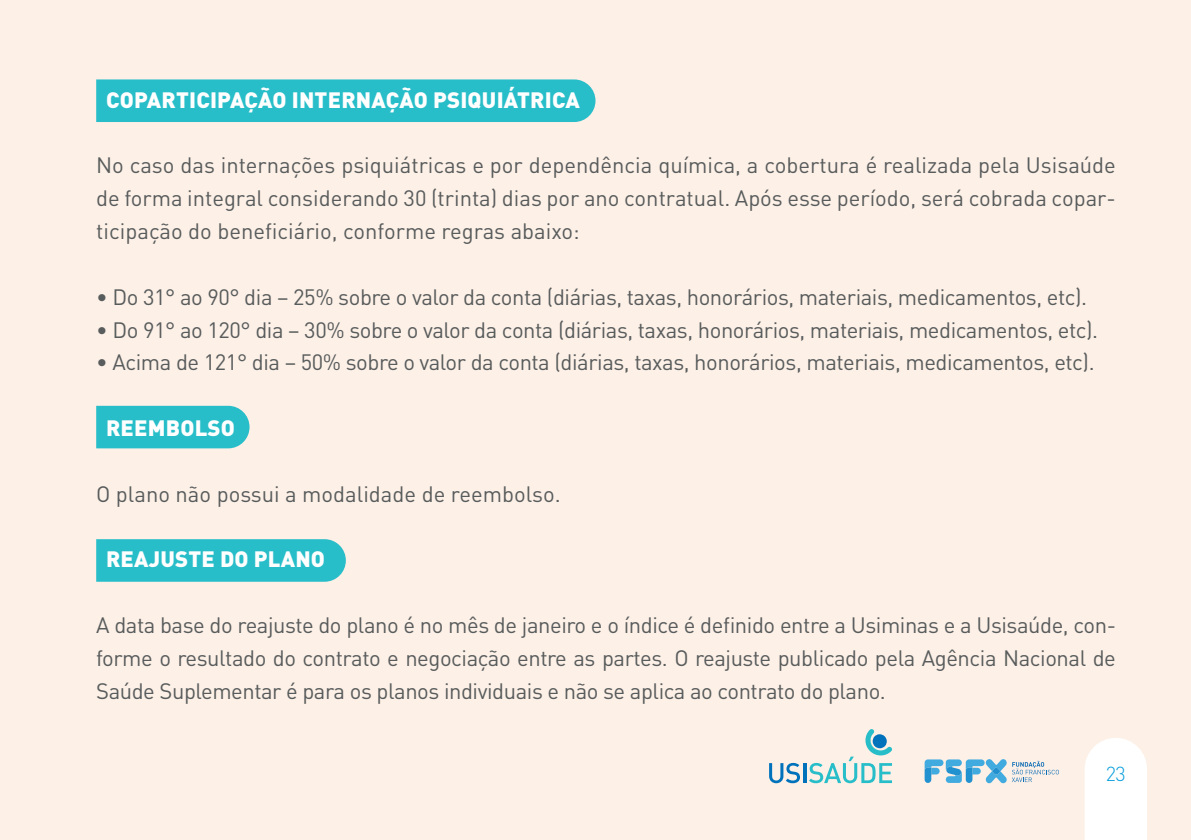
<style>
.page{position:relative;width:1191px;height:840px;background:#fff}
.page>*{position:absolute;margin:0;border:0;box-sizing:border-box;transform-origin:0 0}
.t1{font:22px/32.8px "DIN Pro";letter-spacing:-.02em;color:#585c5c;text-align:justify}
.t2{font:900 22px "DIN Pro";letter-spacing:.01em;color:#fff}
.t3{font:22px "DIN Pro";color:#585c5c}
.t4{font:300 20px "DIN Pro";color:#069ddc}
</style>
<div class="page">
<div style="left:0;top:0;width:1191px;height:839px;background:#fdf0e7"></div>
<svg style="left:769px;top:762px;width:31px;height:20px"></svg>
<hr style="left:803px;top:762px;width:3px;height:20px;background:#0072bc">
<svg style="left:809px;top:728px;width:83px;height:54px;background:#cbe2df"></svg>
<svg style="left:924px;top:758px;width:135px;height:24px;background:#aacee0"></svg>
<div style="left:96px;top:79px;width:499px;height:43px;background:#28bec9"></div>
<div style="left:96px;top:405px;width:153px;height:43px;background:#28bec9"></div>
<div style="left:96px;top:539px;width:250px;height:42px;background:#28bec9"></div>
<p class="t2" style="left:106px;top:85px;width:475px">COPARTICIPAÇÃO INTERNAÇÃO PSIQUIÁTRICA</p>
<p class="t1" style="left:96px;top:148px;width:1021px">No caso das internações psiquiátricas e por dependência química, a cobertura é realizada pela Usisaúde de forma integral considerando 30 (trinta) dias por ano contratual. Após esse período, será cobrada copar&shy;ticipação do beneficiário, conforme regras abaixo:</p>
<p class="t1" style="left:96px;top:279px;width:992px">• Do 31° ao 90° dia – 25% sobre o valor da conta (diárias, taxas, honorários, materiais, medicamentos, etc).</p>
<p class="t1" style="left:96px;top:312px;width:1003px">• Do 91° ao 120° dia – 30% sobre o valor da conta (diárias, taxas, honorários, materiais, medicamentos, etc).</p>
<p class="t1" style="left:96px;top:345px;width:1000px">• Acima de 121° dia – 50% sobre o valor da conta (diárias, taxas, honorários, materiais, medicamentos, etc).</p>
<p class="t2" style="left:106px;top:413px;width:130px">REEMBOLSO</p>
<p class="t3" style="left:96px;top:478px;width:466px">O plano não possui a modalidade de reembolso.</p>
<p class="t2" style="left:106px;top:544px;width:220px">REAJUSTE DO PLANO</p>
<p class="t1" style="left:96px;top:607px;width:1021px">A data base do reajuste do plano é no mês de janeiro e o índice é definido entre a Usiminas e a Usisaúde, con&shy;forme o resultado do contrato e negociação entre as partes. O reajuste publicado pela Agência Nacional de Saúde Suplementar é para os planos individuais e não se aplica ao contrato do plano.</p>
<p class="t4" style="left:1105px;top:759px;width:22px">23</p>
</div>
